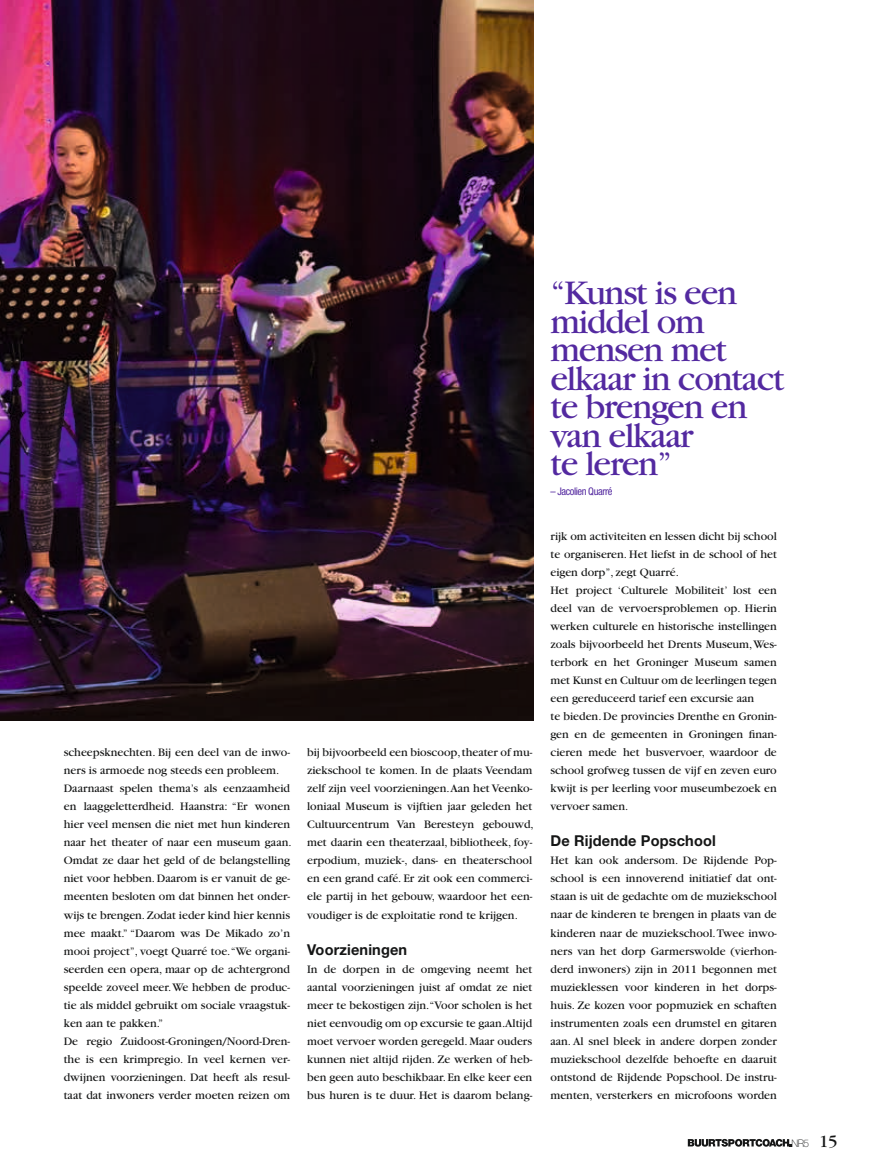
<style>
.page{position:relative;width:893px;height:1170px;background:#fff}
.page>*{position:absolute;margin:0;border:0;box-sizing:border-box;transform-origin:0 0}
.t1{font:36px/28.5px "Garamond";letter-spacing:-.035em;color:#5329a0}
.t2{font:700 15px "Helvetica Neue LT Std";letter-spacing:.01em;color:#151616}
.t3{font:12px/18px "Garamond";color:#151616}
.t4{font:condensed 10.5px "Helvetica Neue LT Std";letter-spacing:-.04em;color:#53289f}
.t5{font:100 10.35px "Helvetica Neue LT Std";color:#151616}
.s1{font-family:"Garamond";font-weight:400;font-size:18px}
</style>
<div class="page">
<img style="left:0;top:0;width:533px;height:720px">
<svg style="left:688px;top:1138px;width:104px;height:8px"></svg>
<p class="t3" style="left:64px;top:743px;width:229px">scheepsknechten. Bij een deel van de inwo&shy;ners is armoede nog steeds een probleem.<br>Daarnaast spelen thema’s als eenzaamheid en laaggeletterdheid. Haanstra: “Er wonen hier veel mensen die niet met hun kinderen naar het theater of naar een museum gaan.<br>Omdat ze daar het geld of de belangstelling niet voor hebben. Daarom is er vanuit de ge&shy;meenten besloten om dat binnen het onder&shy;wijs te brengen. Zodat ieder kind hier kennis mee maakt.” “Daarom was De Mikado zo’n mooi project”, voegt Quarré toe.“We organi&shy;seerden een opera, maar op de achtergrond speelde zoveel meer. We hebben de produc&shy;tie als middel gebruikt om sociale vraagstuk&shy;ken aan te pakken.”<br>De regio Zuidoost-Groningen/Noord-Dren&shy;the is een krimpregio. In veel kernen ver&shy;dwijnen voorzieningen. Dat heeft als resul&shy;taat dat inwoners verder moeten reizen om</p>
<p class="t3" style="left:307px;top:743px;width:228px">bij bijvoorbeeld een bioscoop, theater of mu&shy;ziekschool te komen. In de plaats Veendam zelf zijn veel voorzieningen.Aan het Veenko&shy;loniaal Museum is vijftien jaar geleden het Cultuurcentrum Van Beresteyn gebouwd, met daarin een theaterzaal, bibliotheek, foy&shy;erpodium, muziek-, dans- en theaterschool en een grand café. Er zit ook een commerci&shy;ële partij in het gebouw, waardoor het een&shy;voudiger is de exploitatie rond te krijgen.</p>
<p class="t2" style="left:307px;top:939px;width:102px">Voorzieningen</p>
<p class="t3" style="left:307px;top:959px;width:227px;text-align:justify">In de dorpen in de omgeving neemt het aantal voorzieningen juist af omdat ze niet meer te bekostigen zijn.“Voor scholen is het niet eenvoudig om op excursie te gaan.Altijd moet vervoer worden geregeld. Maar ouders kunnen niet altijd rijden. Ze werken of heb&shy;ben geen auto beschikbaar. En elke keer een bus huren is te duur. Het is daarom belang-</p>
<h1 class="t1" style="left:550px;top:279px;width:236px">“Kunst is een middel om mensen met elkaar in contact te brengen en van elkaar<br>te leren”</h1>
<p class="t4" style="left:550px;top:485px;width:63px">– Jacolien Quarré</p>
<p class="t3" style="left:550px;top:527px;width:228px">rijk om activiteiten en lessen dicht bij school te organiseren. Het liefst in de school of het eigen dorp”, zegt Quarré.<br>Het project ‘Culturele Mobiliteit’ lost een deel van de vervoersproblemen op. Hierin werken culturele en historische instellingen zoals bijvoorbeeld het Drents Museum, Wes&shy;terbork en het Groninger Museum samen met Kunst en Cultuur om de leerlingen tegen een gereduceerd tarief een excursie aan<br>te bieden. De provincies Drenthe en Gronin&shy;gen en de gemeenten in Groningen finan&shy;cieren mede het busvervoer, waardoor de school grofweg tussen de vijf en zeven euro kwijt is per leerling voor museumbezoek en vervoer samen.</p>
<p class="t2" style="left:550px;top:831px;width:167px">De Rijdende Popschool</p>
<p class="t3" style="left:550px;top:851px;width:228px;text-align:justify">Het kan ook andersom. De Rijdende Pop&shy;school is een innoverend initiatief dat ont&shy;staan is uit de gedachte om de muziekschool naar de kinderen te brengen in plaats van de kinderen naar de muziekschool. Twee inwo&shy;ners van het dorp Garmerswolde (vierhon&shy;derd inwoners) zijn in 2011 begonnen met muzieklessen voor kinderen in het dorps&shy;huis. Ze kozen voor popmuziek en schaften instrumenten zoals een drumstel en gitaren aan. Al snel bleek in andere dorpen zonder muziekschool dezelfde behoefte en daaruit ontstond de Rijdende Popschool. De instru&shy;menten, versterkers en microfoons worden</p>
<p class="t5" style="left:792px;top:1136px;width:48px">NR5 <span class="s1">15</span></p>
</div>
